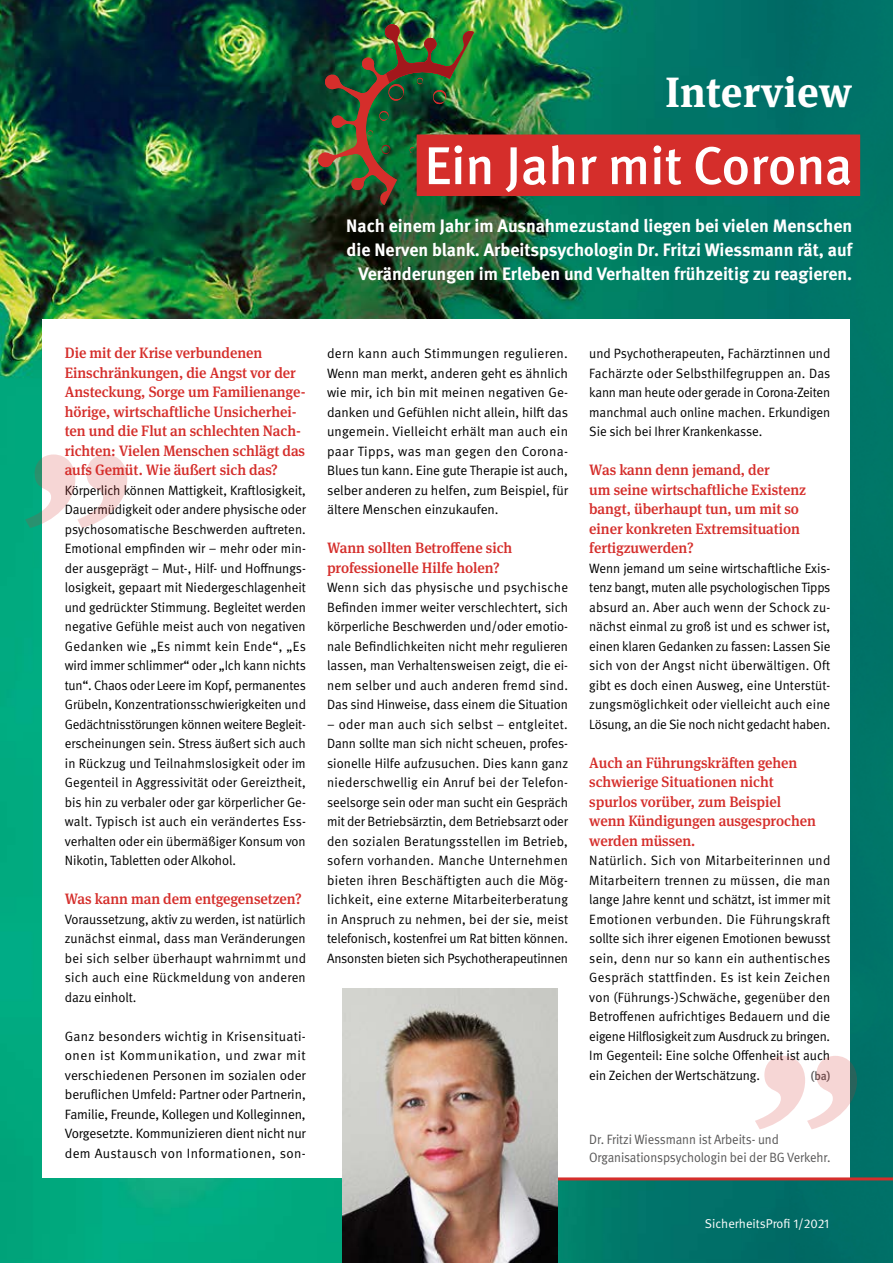
<style>
.page{position:relative;width:893px;height:1263px;background:#fff}
.page>*{position:absolute;margin:0;border:0;box-sizing:border-box;transform-origin:0 0}
.t1{font:italic 500 252.75px "DGUV Meta Serif";color:#d52e2b;scale:.96 1}
.t2{font:500 53.1px "DGUV Meta";color:#fff}
.t3{font:700 42.3px "DGUV Meta Serif";letter-spacing:.01em;color:#fff}
.t4{font:700 18px/24px "DGUV Meta";color:#fff;text-align:right}
.t5{font:500 15px/19.5px "DGUV Meta Serif";letter-spacing:-.005em;color:#d52e2b}
.t6{font:13.5px/19.5px "DGUV Meta";letter-spacing:-.005em;color:#000;text-align:justify}
.t7{font:13.5px/18px "DGUV Meta";letter-spacing:-.005em;color:#585757;scale:.94 1}
.t8{font:12.75px "DGUV Meta";color:#fff}
.t9{font:500 12px "DGUV Meta";color:#585757}
</style>
<div class="page">
<img style="left:0;top:0;width:893px;height:1263px">
<img style="left:317px;top:23px;width:157px;height:182px">
<div style="left:43px;top:319px;width:807px;height:859px;background:#fff"></div>
<hr style="left:529px;top:1177px;width:364px;height:3px;background:#d52e2b">
<div style="left:417px;top:134px;width:443px;height:62px;background:#d52e2b"></div>
<img style="left:343px;top:989px;width:215px;height:274px">
<h3 class="t3" style="left:665px;top:66px;width:188px">Interview</h3>
<h2 class="t2" style="left:425px;top:135px;width:429px">Ein Jahr mit Corona</h2>
<h3 class="t4" style="left:346px;top:215px;width:507px">Nach einem Jahr im Ausnahmezustand liegen bei vielen Menschen die Nerven blank. Arbeitspsychologin Dr. Fritzi Wiessmann rät, auf<br>Veränderungen im Erleben und Verhalten frühzeitig zu reagieren.</h3>
<p class="t5" style="left:65px;top:343px;width:242px">Die mit der Krise verbundenen Einschränkungen, die Angst vor der Ansteckung, Sorge um Familienange&shy;hörige, wirtschaftliche Unsicherhei&shy;ten und die Flut an schlechten Nach&shy;richten: Vielen Menschen schlägt das aufs Gemüt. Wie äußert sich das?</p>
<p class="t6" style="left:65px;top:480px;width:243px">Körperlich können Mattigkeit, Kraftlosigkeit, Dauermüdigkeit oder andere physische oder psychosomatische Beschwerden auftreten.<br>Emotional empfinden wir – mehr oder min&shy;der ausgeprägt – Mut-, Hilf- und Hoffnungs&shy;losigkeit, gepaart mit Niedergeschlagenheit und gedrückter Stimmung. Begleitet werden negative Gefühle meist auch von negativen Gedanken wie „Es nimmt kein Ende“, „Es wird immer schlimmer“ oder „Ich kann nichts tun“. Chaos oder Leere im Kopf, permanentes Grübeln, Konzentrationsschwierigkeiten und Gedächtnisstörungen können weitere Begleit&shy;erscheinungen sein. Stress äußert sich auch in Rückzug und Teilnahmslosigkeit oder im Gegenteil in Aggressivität oder Gereiztheit, bis hin zu verbaler oder gar körperlicher Ge&shy;walt. Typisch ist auch ein verändertes Ess&shy;verhalten oder ein übermäßiger Konsum von Nikotin, Tabletten oder Alkohol.</p>
<p class="t5" style="left:65px;top:889px;width:239px">Was kann man dem entgegensetzen?</p>
<p class="t6" style="left:65px;top:909px;width:243px">Voraussetzung, aktiv zu werden, ist natürlich zunächst einmal, dass man Veränderungen bei sich selber überhaupt wahrnimmt und sich auch eine Rückmeldung von anderen dazu einholt.</p>
<p class="t6" style="left:65px;top:1026px;width:243px">Ganz besonders wichtig in Krisensituati&shy;onen ist Kommunikation, und zwar mit verschiedenen Personen im sozialen oder beruflichen Umfeld: Partner oder Partnerin, Familie, Freunde, Kollegen und Kolleginnen, Vorgesetzte. Kommunizieren dient nicht nur dem Austausch von Informationen, son-</p>
<h1 class="t1" style="left:30px;top:252px;width:121px">„</h1>
<p class="t6" style="left:327px;top:344px;width:243px">dern kann auch Stimmungen regulieren.<br>Wenn man merkt, anderen geht es ähnlich wie mir, ich bin mit meinen negativen Ge&shy;danken und Gefühlen nicht allein, hilft das ungemein. Vielleicht erhält man auch ein paar Tipps, was man gegen den Corona-Blues tun kann. Eine gute Therapie ist auch, selber anderen zu helfen, zum Beispiel, für ältere Menschen einzukaufen.</p>
<p class="t5" style="left:327px;top:538px;width:187px">Wann sollten Betroffene sich professionelle Hilfe holen?</p>
<p class="t6" style="left:327px;top:578px;width:243px">Wenn sich das physische und psychische Befinden immer weiter verschlechtert, sich körperliche Beschwerden und/oder emotio&shy;nale Befindlichkeiten nicht mehr regulieren lassen, man Verhaltensweisen zeigt, die ei&shy;nem selber und auch anderen fremd sind.<br>Das sind Hinweise, dass einem die Situation</p>
<p class="t6" style="left:327px;top:714px;width:243px">– oder man auch sich selbst – entgleitet.<br>Dann sollte man sich nicht scheuen, profes&shy;sionelle Hilfe aufzusuchen. Dies kann ganz niederschwellig ein Anruf bei der Telefon&shy;seelsorge sein oder man sucht ein Gespräch mit der Betriebsärztin, dem Betriebsarzt oder den sozialen Beratungsstellen im Betrieb, sofern vorhanden. Manche Unternehmen bieten ihren Beschäftigten auch die Mög&shy;lichkeit, eine externe Mitarbeiterberatung in Anspruch zu nehmen, bei der sie, meist telefonisch, kostenfrei um Rat bitten können.<br>Ansonsten bieten sich Psychotherapeutinnen</p>
<p class="t6" style="left:589px;top:344px;width:243px">und Psychotherapeuten, Fachärztinnen und Fachärzte oder Selbsthilfegruppen an. Das kann man heute oder gerade in Corona-Zeiten manchmal auch online machen. Erkundigen Sie sich bei Ihrer Krankenkasse.</p>
<p class="t5" style="left:589px;top:460px;width:218px">Was kann denn jemand, der<br>um seine wirtschaftliche Existenz bangt, überhaupt tun, um mit so einer konkreten Extremsituation fertigzuwerden?</p>
<p class="t6" style="left:589px;top:558px;width:243px">Wenn jemand um seine wirtschaftliche Exis&shy;tenz bangt, muten alle psychologischen Tipps absurd an. Aber auch wenn der Schock zu&shy;nächst einmal zu groß ist und es schwer ist, einen klaren Gedanken zu fassen: Lassen Sie sich von der Angst nicht überwältigen. Oft gibt es doch einen Ausweg, eine Unterstüt&shy;zungsmöglichkeit oder vielleicht auch eine Lösung, an die Sie noch nicht gedacht haben.</p>
<p class="t5" style="left:589px;top:753px;width:228px">Auch an Führungskräften gehen schwierige Situationen nicht spurlos vorüber, zum Beispiel wenn Kündigungen ausgesprochen werden müssen.</p>
<p class="t6" style="left:589px;top:851px;width:243px">Natürlich. Sich von Mitarbeiterinnen und Mitarbeitern trennen zu müssen, die man lange Jahre kennt und schätzt, ist immer mit Emotionen verbunden. Die Führungskraft sollte sich ihrer eigenen Emotionen bewusst sein, denn nur so kann ein authentisches Gespräch stattfinden. Es ist kein Zeichen von (Führungs-)Schwäche, gegenüber den Betroffenen aufrichtiges Bedauern und die eigene Hilflosigkeit zum Ausdruck zu bringen.<br>Im Gegenteil: Eine solche Offenheit ist auch ein Zeichen der Wertschätzung.</p>
<h1 class="t1" style="left:760px;top:853px;width:121px">„</h1>
<p class="t9" style="left:811px;top:1068px;width:21px">(ba)</p>
<p class="t7" style="left:589px;top:1130px;width:258px">Dr. Fritzi Wiessmann ist Arbeits- und<br>Organisationspsychologin bei der BG Verkehr.</p>
<p class="t8" style="left:705px;top:1216px;width:126px">SicherheitsProfi 1/2021</p>
</div>
